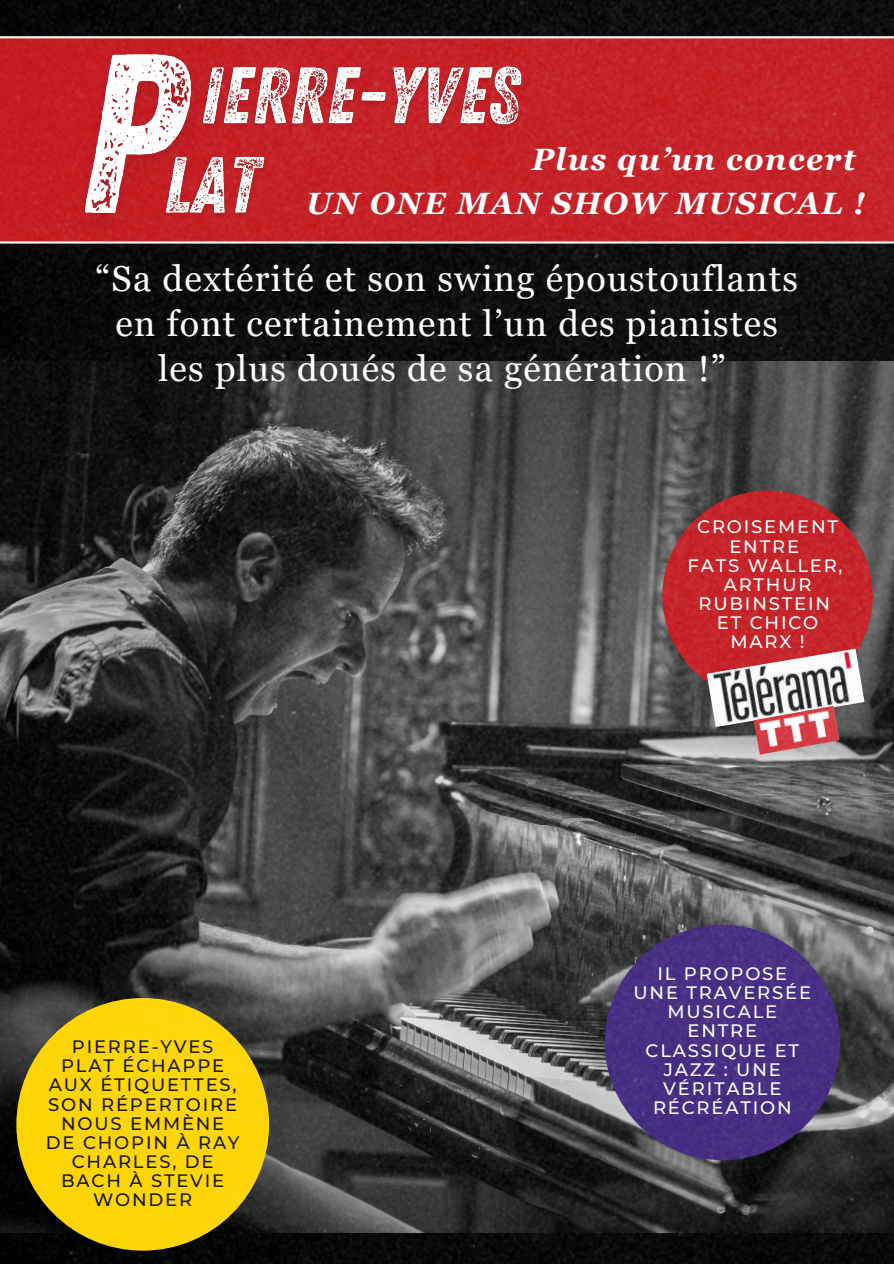
<style>
.page{position:relative;width:894px;height:1264px;background:#fff}
.page>*{position:absolute;margin:0;border:0;box-sizing:border-box;transform-origin:0 0}
.t1{font:36px/45px "Georgia Pro";letter-spacing:.035em;color:#fff;text-align:center}
.t2{font:italic 700 30.75px/43.8px "Georgia Pro";letter-spacing:.05em;color:#fff}
.t3{font:500 18px/19.2px "Montserrat";letter-spacing:.1em;color:#fff;text-align:center}
.t4{font:500 18px/19.2px "Montserrat";letter-spacing:.1em;color:#131313;text-align:center}
</style>
<div class="page">
<img style="left:0;top:0;width:893px;height:1263px">
<img style="left:157px;top:140px;width:116px;height:97px">
<img style="left:195px;top:51px;width:343px;height:96px">
<p class="t2" style="left:306px;top:137px;width:560px;text-indent:226px">Plus qu’un concert<br>UN ONE MAN SHOW MUSICAL !</p>
<p class="t1" style="left:95px;top:256px;width:703px">“Sa dextérité et son swing époustouflants en font certainement l’un des pianistes les plus doués de sa génération !”</p>
<p class="t4" style="left:46px;top:1037px;width:195px">PIERRE-YVES<br>PLAT ÉCHAPPE<br>AUX ÉTIQUETTES,<br>SON RÉPERTOIRE<br>NOUS EMMÈNE<br>DE CHOPIN À RAY<br>CHARLES, DE<br>BACH À STEVIE<br>WONDER</p>
<p class="t3" style="left:697px;top:517px;width:142px">CROISEMENT<br>ENTRE</p>
<p class="t3" style="left:687px;top:555px;width:157px">FATS WALLER,</p>
<h3 class="t3" style="left:698px;top:575px;width:133px">ARTHUR<br>RUBINSTEIN</h3>
<h2 class="t3" style="left:716px;top:613px;width:103px">ET CHICO<br>MARX !</h2>
<p class="t3" style="left:633px;top:964px;width:179px">IL PROPOSE<br>UNE TRAVERSÉE<br>MUSICALE<br>ENTRE<br>CLASSIQUE ET<br>JAZZ : UNE<br>VÉRITABLE<br>RÉCRÉATION</p>
</div>
